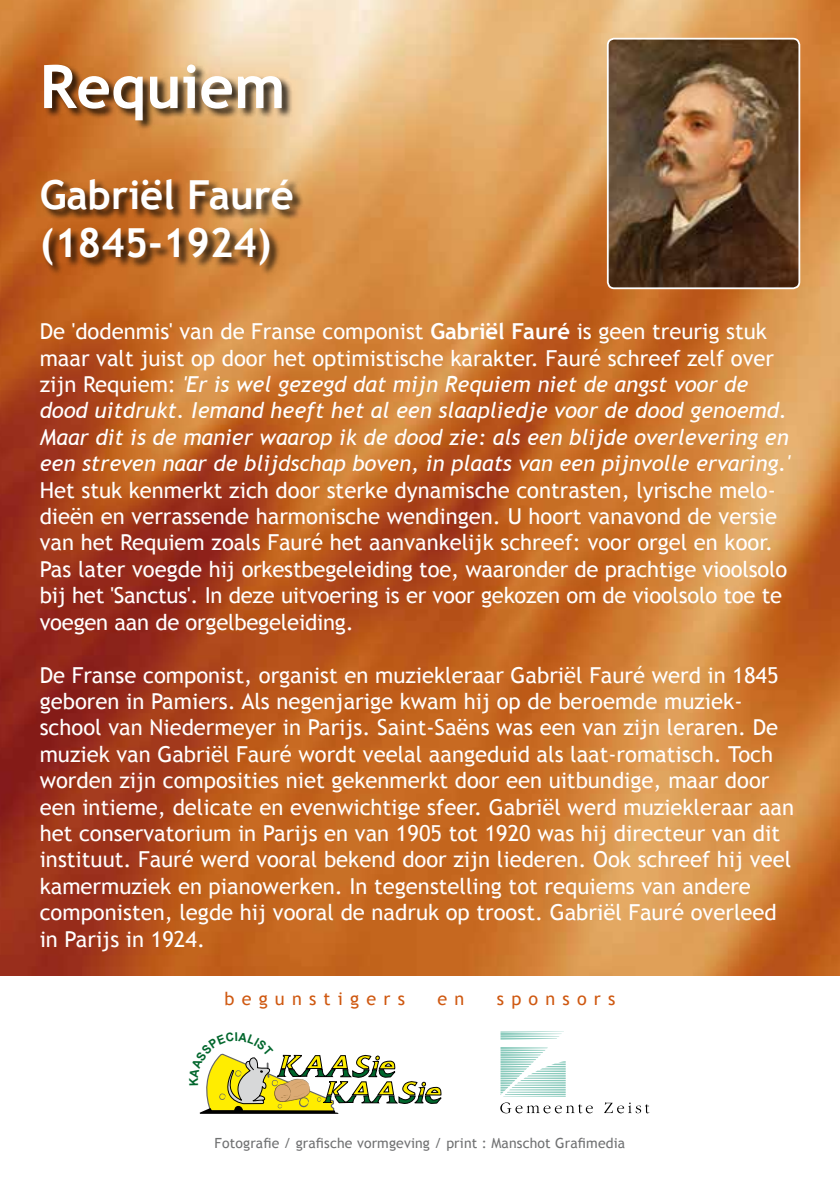
<style>
.page{position:relative;width:840px;height:1191px;background:#fff}
.page>*{position:absolute;margin:0;border:0;box-sizing:border-box;transform-origin:0 0}
.t1{font:700 60px "Trebuchet MS";color:#fff}
.t2{font:700 40px/48px "Trebuchet MS";color:#fff}
.t3{font:22px/26.4px "Trebuchet MS";color:#fff}
.t4{font:italic 22px/26.4px "Trebuchet MS";color:#fff}
.t5{font:18px "Trebuchet MS";letter-spacing:.4em;color:#cf5810}
.t6{font:14px "Trebuchet MS";letter-spacing:.01em;color:#707172}
.s1{font-style:normal}
.s2{font-weight:700;font-style:normal}
</style>
<div class="page">
<img style="left:0;top:0;width:839px;height:975px">
<svg style="left:500px;top:1031px;width:63px;height:8px"></svg>
<svg style="left:500px;top:1047px;width:92px;height:66px"></svg>
<svg style="left:604px;top:1102px;width:45px;height:11px"></svg>
<div style="left:41px;top:64px;width:263px;height:212px;background:#000;opacity:.8"></div>
<img style="left:607px;top:39px;width:191px;height:249px">
<div style="left:606px;top:38px;width:193px;height:251px;border:2px solid #fff;border-radius:6px"></div>
<svg style="left:199px;top:1053px;width:243px;height:60px"></svg>
<h1 class="t1" style="left:40px;top:49px;width:247px">Requiem</h1>
<h2 class="t2" style="left:40px;top:171px;width:255px">Gabriël Fauré (1845-1924)</h2>
<p class="t4" style="left:40px;top:318px;width:751px"><span class="s1">De 'dodenmis' van de Franse componist</span> <span class="s2">Gabriël Fauré</span> <span class="s1">is geen treurig stuk maar valt juist op door het optimistische karakter. Fauré schreef zelf over zijn Requiem:</span> 'Er is wel gezegd dat mijn Requiem niet de angst voor de dood uitdrukt. Iemand heeft het al een slaapliedje voor de dood genoemd.<br>Maar dit is de manier waarop ik de dood zie: als een blijde overlevering en een streven naar de blijdschap boven, in plaats van een pijnvolle ervaring.'</p>
<p class="t3" style="left:40px;top:477px;width:748px">Het stuk kenmerkt zich door sterke dynamische contrasten, lyrische melo&shy;dieën en verrassende harmonische wendingen. U hoort vanavond de versie van het Requiem zoals Fauré het aanvankelijk schreef: voor orgel en koor.<br>Pas later voegde hij orkestbegeleiding toe, waaronder de prachtige vioolsolo bij het 'Sanctus'. In deze uitvoering is er voor gekozen om de vioolsolo toe te voegen aan de orgelbegeleiding.</p>
<p class="t3" style="left:40px;top:662px;width:755px">De Franse componist, organist en muziekleraar Gabriël Fauré werd in 1845 geboren in Pamiers. Als negenjarige kwam hij op de beroemde muziek&shy;school van Niedermeyer in Parijs. Saint-Saëns was een van zijn leraren. De muziek van Gabriël Fauré wordt veelal aangeduid als laat-romatisch. Toch worden zijn composities niet gekenmerkt door een uitbundige, maar door een intieme, delicate en evenwichtige sfeer. Gabriël werd muziekleraar aan het conservatorium in Parijs en van 1905 tot 1920 was hij directeur van dit instituut. Fauré werd vooral bekend door zijn liederen. Ook schreef hij veel kamermuziek en pianowerken. In tegenstelling tot requiems van andere componisten, legde hij vooral de nadruk op troost. Gabriël Fauré overleed in Parijs in 1924.</p>
<p class="t5" style="left:224px;top:988px;width:182px">begunstigers</p>
<p class="t5" style="left:437px;top:988px;width:28px">e n</p>
<p class="t5" style="left:496px;top:988px;width:120px">sponsors</p>
<p class="t6" style="left:214px;top:1135px;width:412px">Fotografie / grafische vormgeving / print : Manschot Grafimedia</p>
</div>
